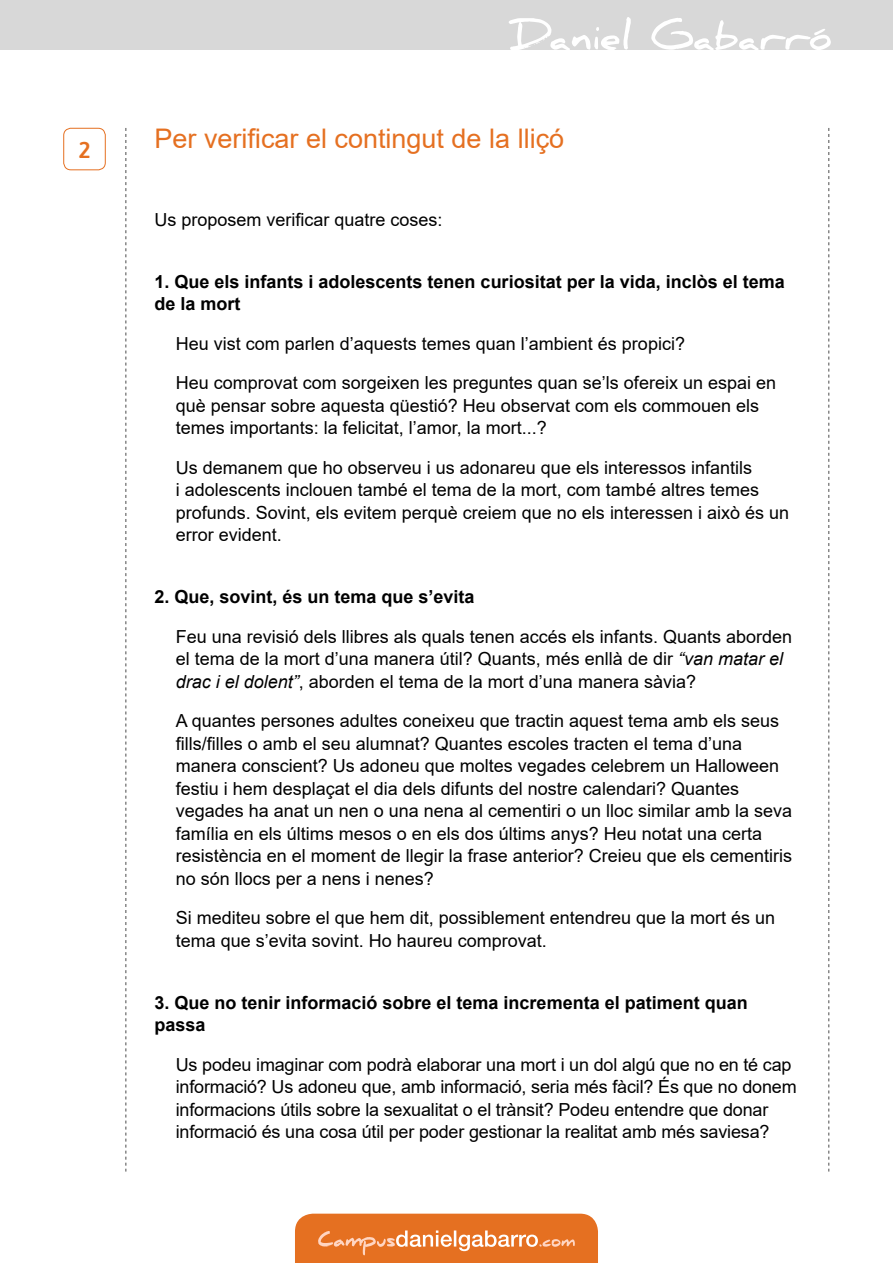
<style>
.page{position:relative;width:893px;height:1263px;background:#fff}
.page>*{position:absolute;margin:0;border:0;box-sizing:border-box;transform-origin:0 0}
.t1{font:27px "Arial";color:#e57021}
.t2{font:500 22.95px "Asap";color:#e57021}
.t3{font:18px/22.5px "Arial";color:#000}
.t4{font:700 18px/22.5px "Arial";color:#000}
.s1{font-style:italic}
</style>
<div class="page">
<svg style="left:125px;top:128px;width:1px;height:1043px"></svg>
<svg style="left:828px;top:128px;width:1px;height:1043px"></svg>
<svg style="left:295px;top:1214px;width:303px;height:49px;background:#e77d36"></svg>
<div style="left:63px;top:128px;width:43px;height:42px;border:1px solid #e57021;border-radius:7px"></div>
<div style="left:0;top:0;width:893px;height:50px;background:#d8d8d8"></div>
<svg style="left:509px;top:17px;width:322px;height:33px"></svg>
<p class="t2" style="left:79px;top:135px;width:14px">2</p>
<h1 class="t1" style="left:154px;top:120px;width:411px">Per verificar el contingut de la lliçó</h1>
<p class="t3" style="left:154px;top:208px;width:290px">Us proposem verificar quatre coses:</p>
<p class="t4" style="left:154px;top:270px;width:632px">1. Que els infants i adolescents tenen curiositat per la vida, inclòs el tema de la mort</p>
<p class="t3" style="left:176px;top:324px;width:602px;line-height:39.5px">Heu vist com parlen d’aquests temes quan l’ambient és propici?<br>Heu comprovat com sorgeixen les preguntes quan se’ls ofereix un espai en</p>
<p class="t3" style="left:176px;top:394px;width:585px">què pensar sobre aquesta qüestió? Heu observat com els commouen els temes importants: la felicitat, l’amor, la mort...?</p>
<p class="t3" style="left:176px;top:456px;width:615px">Us demanem que ho observeu i us adonareu que els interessos infantils<br>i adolescents inclouen també el tema de la mort, com també altres temes profunds. Sovint, els evitem perquè creiem que no els interessen i això és un error evident.</p>
<p class="t4" style="left:154px;top:586px;width:322px">2. Que, sovint, és un tema que s’evita</p>
<p class="t3" style="left:176px;top:625px;width:618px">Feu una revisió dels llibres als quals tenen accés els infants. Quants aborden el tema de la mort d’una manera útil? Quants, més enllà de dir <span class="s1">“van matar el drac i el dolent”</span>, aborden el tema de la mort d’una manera sàvia?</p>
<p class="t3" style="left:176px;top:710px;width:618px">A quantes persones adultes coneixeu que tractin aquest tema amb els seus fills/filles o amb el seu alumnat? Quantes escoles tracten el tema d’una manera conscient? Us adoneu que moltes vegades celebrem un Halloween festiu i hem desplaçat el dia dels difunts del nostre calendari? Quantes vegades ha anat un nen o una nena al cementiri o un lloc similar amb la seva família en els últims mesos o en els dos últims anys? Heu notat una certa resistència en el moment de llegir la frase anterior? Creieu que els cementiris no són llocs per a nens i nenes?</p>
<p class="t3" style="left:176px;top:907px;width:601px">Si mediteu sobre el que hem dit, possiblement entendreu que la mort és un tema que s’evita sovint. Ho haureu comprovat.</p>
<p class="t4" style="left:154px;top:991px;width:595px">3. Que no tenir informació sobre el tema incrementa el patiment quan passa</p>
<p class="t3" style="left:176px;top:1053px;width:622px">Us podeu imaginar com podrà elaborar una mort i un dol algú que no en té cap informació? Us adoneu que, amb informació, seria més fàcil? És que no donem informacions útils sobre la sexualitat o el trànsit? Podeu entendre que donar informació és una cosa útil per poder gestionar la realitat amb més saviesa?</p>
</div>
